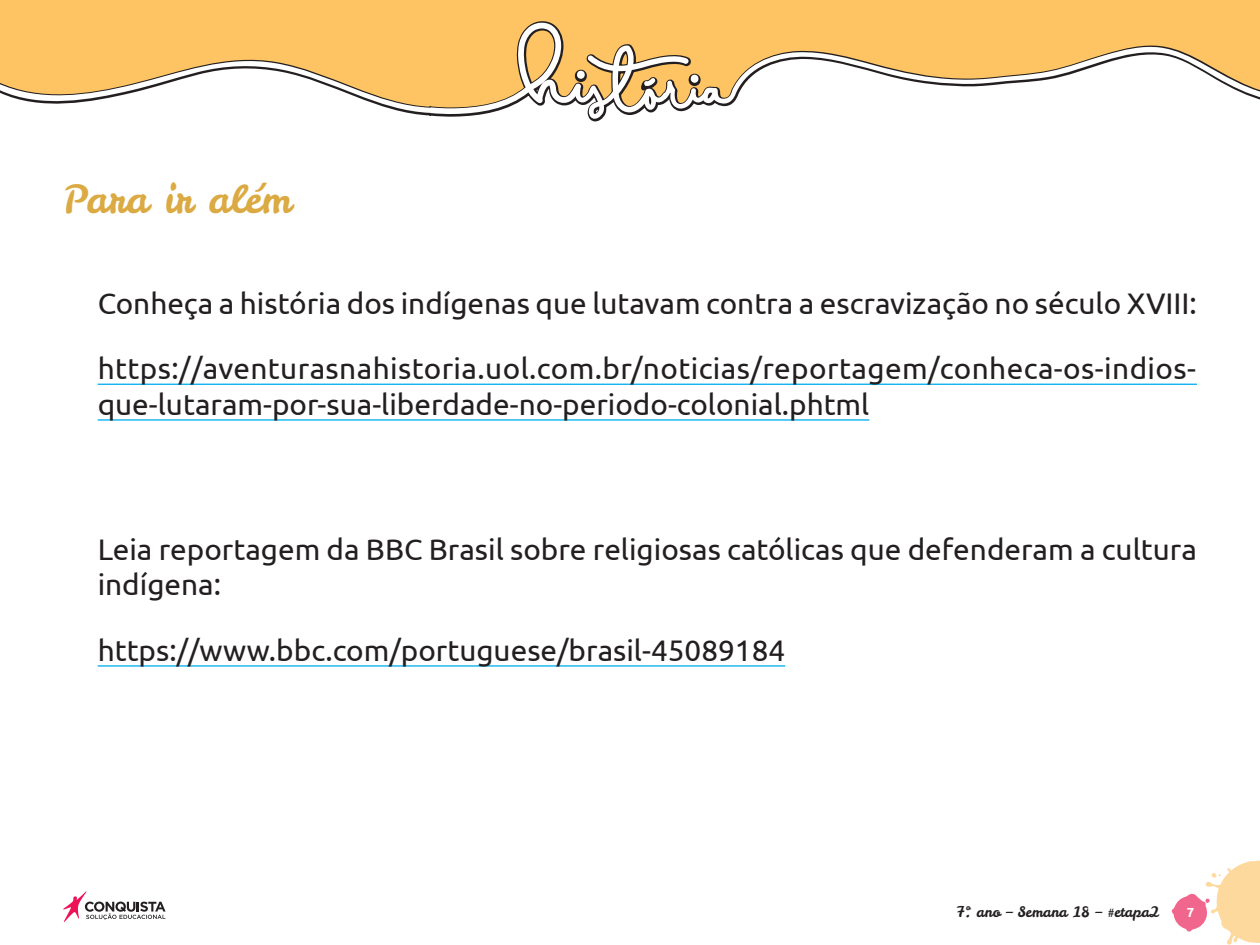
<style>
.page{position:relative;width:1260px;height:945px;background:#fff}
.page>*{position:absolute;margin:0;border:0;box-sizing:border-box;transform-origin:0 0}
._01_Texto_Geral{font:38.5px "Leckerli One";color:#dbaa43}
._01_Texto_Geral-2{font:29.75px/35.7px "Ubuntu";color:#231f20}
.t1{font:14.35px "Leckerli One";color:#231f20}
.t2{font:700 13.12px "Ubuntu";color:#fff}
</style>
<div class="page">
<svg style="left:1172px;top:861px;width:88px;height:84px"></svg>
<svg style="left:63px;top:891px;width:103px;height:31px"></svg>
<svg style="left:0;top:0;width:1260px;height:122px;background:#fdca75"></svg>
<svg style="left:0;top:22px;width:1260px;height:97px;fill:#fec463"></svg>
<hr style="left:98px;top:384px;width:1099px;height:1px;background:#00aeef">
<hr style="left:98px;top:419px;width:771px;height:2px;background:#00aeef">
<hr style="left:98px;top:665px;width:687px;height:2px;background:#00aeef">
<p class="_01_Texto_Geral" style="left:63px;top:174px;width:230px">Para ir além</p>
<p class="_01_Texto_Geral-2" style="left:98px;top:284px;width:1101px">Conheça a história dos indígenas que lutavam contra a escravização no século XVIII:</p>
<p class="_01_Texto_Geral-2" style="left:98px;top:350px;width:1100px">https://aventurasnahistoria.uol.com.br/noticias/reportagem/conheca-os-indios&shy;que-lutaram-por-sua-liberdade-no-periodo-colonial.phtml</p>
<p class="_01_Texto_Geral-2" style="left:98px;top:530px;width:1101px">Leia reportagem da BBC Brasil sobre religiosas católicas que defenderam a cultura indígena:</p>
<p class="_01_Texto_Geral-2" style="left:98px;top:631px;width:689px">https://www.bbc.com/portuguese/brasil-45089184</p>
<p class="t1" style="left:957px;top:903px;width:205px">7º. ano – Semana 18 – #etapa2</p>
<p class="t2" style="left:1187px;top:905px;width:9px">7</p>
</div>
